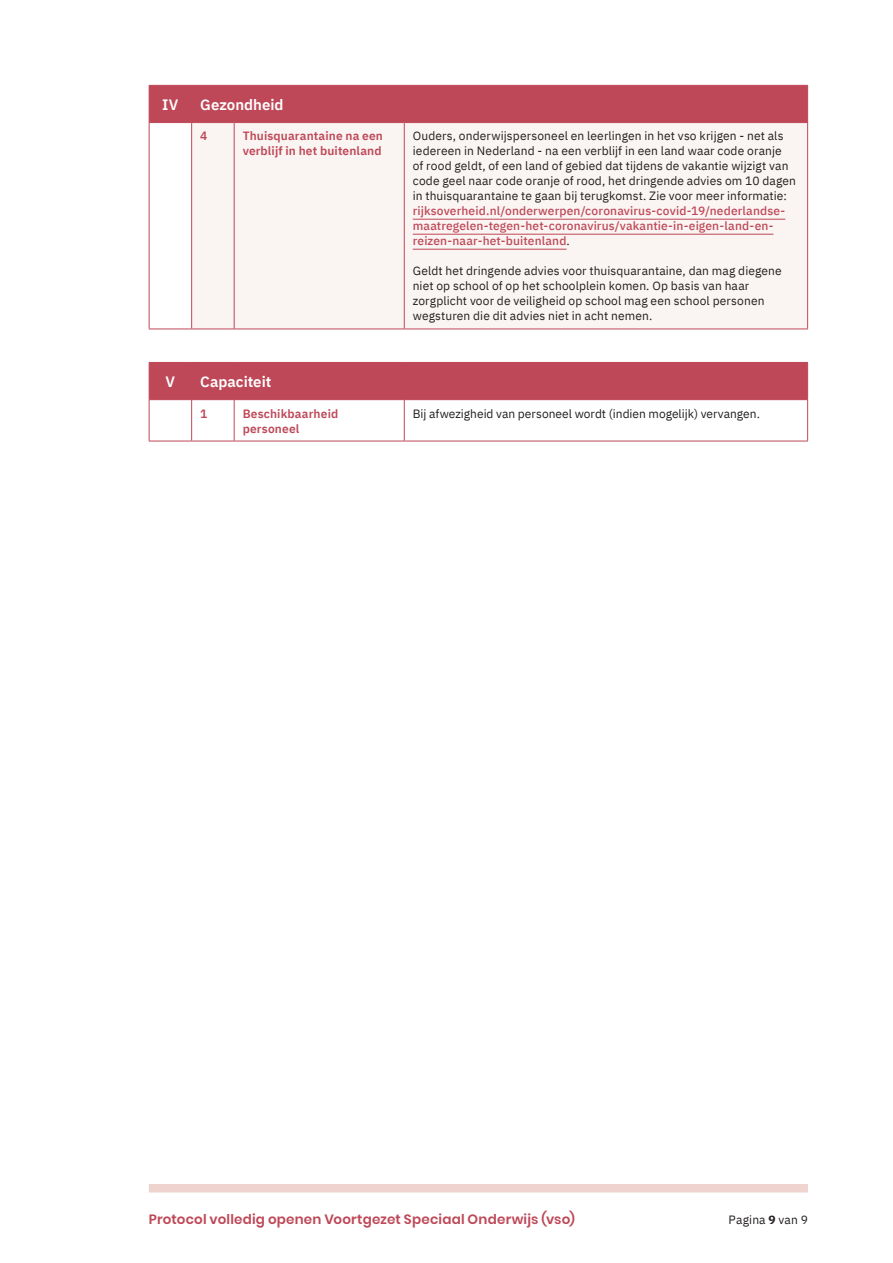
<style>
.page{position:relative;width:893px;height:1263px;background:#fff}
.page>*{position:absolute;margin:0;border:0;box-sizing:border-box;transform-origin:0 0}
.tabel_titel{font:600 15px "IBM Plex Sans";color:#fff}
.tabel_nummer{font:600 15px "IBM Plex Sans";color:#fff}
.t1{font:600 13.5px "Poppins";letter-spacing:.015em;color:#be4858}
.tabel{font:12px/15px "IBM Plex Sans";letter-spacing:.01em;color:#231f20}
.tabel_kopje{font:600 12px/15px "IBM Plex Sans";letter-spacing:.01em;color:#be4858}
.s1{font-weight:500;color:#be4858}
.s2{font-weight:700}
</style>
<div class="page">
<div style="left:149px;top:1184px;width:659px;height:8px;background:#efd3cf"></div>
<div style="left:150px;top:86px;width:657px;height:36px;background:#be4858"></div>
<div style="left:192px;top:123px;width:615px;height:206px;background:#faf4f2"></div>
<hr style="left:149px;top:85px;width:43px;height:1px;background:#be4858">
<hr style="left:149px;top:86px;width:1px;height:36px;background:#be4858">
<hr style="left:192px;top:85px;width:42px;height:1px;background:#be4858">
<hr style="left:191px;top:86px;width:1px;height:36px;background:#be4858">
<hr style="left:234px;top:85px;width:170px;height:1px;background:#be4858">
<hr style="left:404px;top:85px;width:404px;height:1px;background:#be4858">
<hr style="left:807px;top:86px;width:1px;height:36px;background:#be4858">
<hr style="left:149px;top:122px;width:43px;height:1px;background:#be4858">
<hr style="left:149px;top:123px;width:1px;height:206px;background:#be4858">
<hr style="left:149px;top:329px;width:43px;height:1px;background:#be4858">
<hr style="left:192px;top:122px;width:42px;height:1px;background:#be4858">
<hr style="left:191px;top:123px;width:1px;height:206px;background:#be4858">
<hr style="left:234px;top:122px;width:170px;height:1px;background:#be4858">
<hr style="left:234px;top:123px;width:1px;height:206px;background:#be4858">
<hr style="left:404px;top:122px;width:404px;height:1px;background:#be4858">
<hr style="left:404px;top:123px;width:1px;height:206px;background:#be4858">
<hr style="left:807px;top:123px;width:1px;height:206px;background:#be4858">
<hr style="left:192px;top:329px;width:42px;height:1px;background:#be4858">
<hr style="left:234px;top:329px;width:170px;height:1px;background:#be4858">
<hr style="left:404px;top:329px;width:404px;height:1px;background:#be4858">
<hr style="left:413px;top:219px;width:372px;height:1px;background:#be4858">
<hr style="left:413px;top:234px;width:360px;height:1px;background:#be4858">
<hr style="left:413px;top:249px;width:154px;height:1px;background:#be4858">
<div style="left:150px;top:363px;width:657px;height:36px;background:#be4858"></div>
<hr style="left:149px;top:362px;width:43px;height:1px;background:#be4858">
<hr style="left:149px;top:363px;width:1px;height:36px;background:#be4858">
<hr style="left:192px;top:362px;width:42px;height:1px;background:#be4858">
<hr style="left:191px;top:363px;width:1px;height:36px;background:#be4858">
<hr style="left:234px;top:362px;width:170px;height:1px;background:#be4858">
<hr style="left:404px;top:362px;width:404px;height:1px;background:#be4858">
<hr style="left:807px;top:363px;width:1px;height:36px;background:#be4858">
<hr style="left:149px;top:399px;width:43px;height:1px;background:#be4858">
<hr style="left:149px;top:400px;width:1px;height:41px;background:#be4858">
<hr style="left:149px;top:441px;width:43px;height:1px;background:#be4858">
<hr style="left:192px;top:399px;width:42px;height:1px;background:#be4858">
<hr style="left:191px;top:400px;width:1px;height:41px;background:#be4858">
<hr style="left:234px;top:399px;width:170px;height:1px;background:#be4858">
<hr style="left:234px;top:400px;width:1px;height:41px;background:#be4858">
<hr style="left:404px;top:399px;width:404px;height:1px;background:#be4858">
<hr style="left:404px;top:400px;width:1px;height:41px;background:#be4858">
<hr style="left:807px;top:400px;width:1px;height:41px;background:#be4858">
<hr style="left:192px;top:441px;width:42px;height:1px;background:#be4858">
<hr style="left:234px;top:441px;width:170px;height:1px;background:#be4858">
<hr style="left:404px;top:441px;width:404px;height:1px;background:#be4858">
<p class="tabel_nummer" style="left:162px;top:93px;width:18px">IV</p>
<p class="tabel_titel" style="left:200px;top:93px;width:85px">Gezondheid</p>
<p class="tabel_kopje" style="left:200px;top:128px;width:9px">4</p>
<p class="tabel_kopje" style="left:243px;top:128px;width:142px">Thuisquarantaine na een verblijf in het buitenland</p>
<p class="tabel" style="left:413px;top:128px;width:385px">Ouders, onderwijspersoneel en leerlingen in het vso krijgen - net als iedereen in Nederland - na een verblijf in een land waar code oranje<br>of rood geldt, of een land of gebied dat tijdens de vakantie wijzigt van code geel naar code oranje of rood, het dringende advies om 10 dagen in thuisquarantaine te gaan bij terugkomst. Zie voor meer informatie: <span class="s1">rijksoverheid.nl/onderwerpen/coronavirus-covid-19/nederlandse&shy;maatregelen-tegen-het-coronavirus/vakantie-in-eigen-land-en&shy;reizen-naar-het-buitenland</span>.</p>
<p class="tabel" style="left:413px;top:263px;width:370px">Geldt het dringende advies voor thuisquarantaine, dan mag diegene niet op school of op het schoolplein komen. Op basis van haar zorgplicht voor de veiligheid op school mag een school personen wegsturen die dit advies niet in acht nemen.</p>
<p class="tabel_nummer" style="left:166px;top:370px;width:11px">V</p>
<p class="tabel_titel" style="left:200px;top:370px;width:73px">Capaciteit</p>
<p class="tabel_kopje" style="left:200px;top:405px;width:9px">1</p>
<p class="tabel_kopje" style="left:243px;top:405px;width:97px">Beschikbaarheid personeel</p>
<p class="tabel" style="left:413px;top:405px;width:349px">Bij afwezigheid van personeel wordt (indien mogelijk) vervangen.</p>
<p class="t1" style="left:149px;top:1211px;width:428px">Protocol volledig openen Voortgezet Speciaal Onderwijs (vso)</p>
<p class="tabel" style="left:729px;top:1211px;width:81px">Pagina <span class="s2">9</span> van 9</p>
</div>
